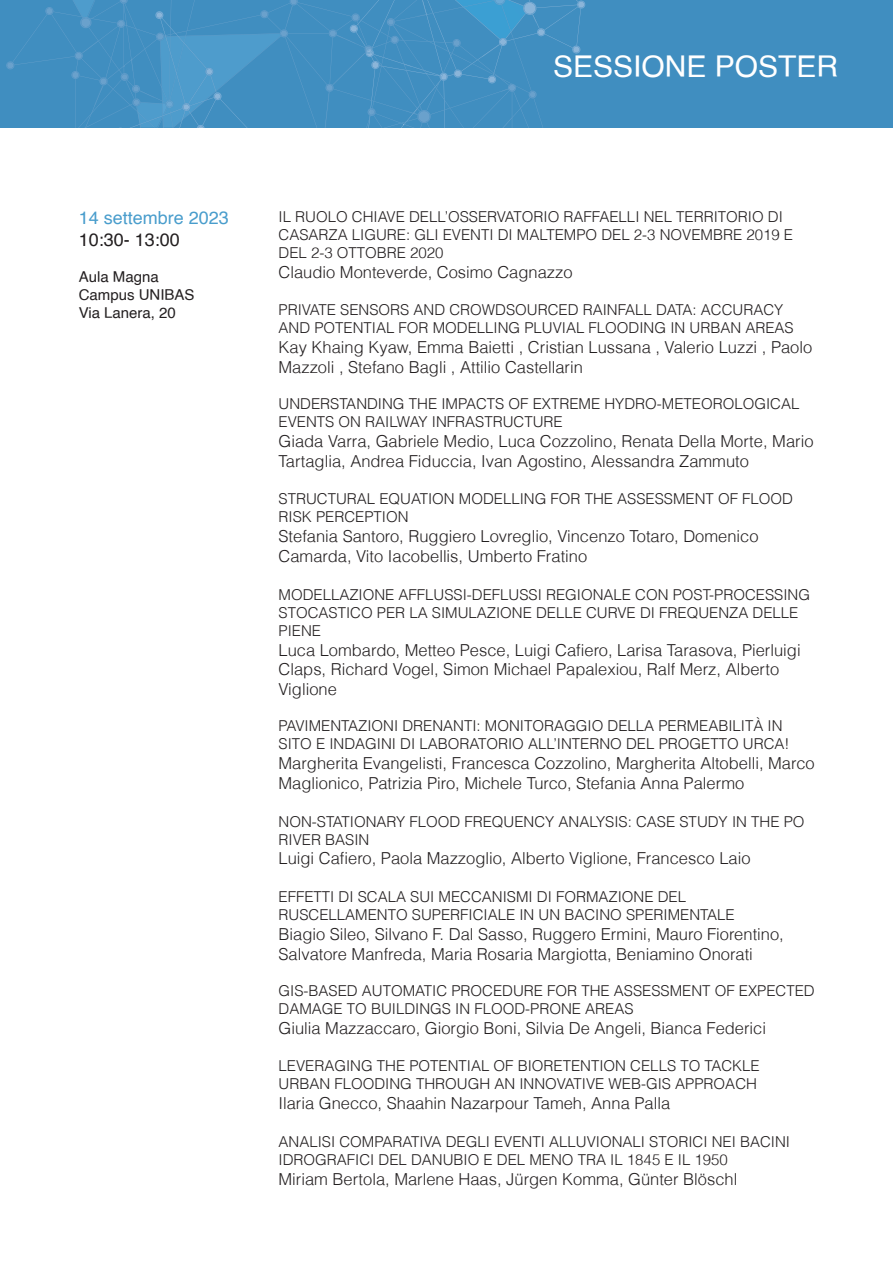
<style>
.page{position:relative;width:893px;height:1263px;background:#fff}
.page>*{position:absolute;margin:0;border:0;box-sizing:border-box;transform-origin:0 0}
.t1{font:30px "Helvetica";color:#fff}
.t2{font:18px "Helvetica";color:#499dcc}
.t3{font:18px "Helvetica";color:#231f20}
.t4{font:300 16.5px/19.8px "Helvetica";color:#231f20}
.t5{font:300 15px/18px "Helvetica";color:#231f20}
.t6{font:15px "Helvetica";color:#231f20}
</style>
<div class="page">
<div style="left:0;top:0;width:893px;height:128px;background:#408ec0"></div>
<svg style="left:6px;top:0;width:580px;height:128px"></svg>
<p class="t1" style="left:553px;top:43px;width:287px">SESSIONE POSTER</p>
<p class="t2" style="left:79px;top:204px;width:152px">14 settembre 2023</p>
<p class="t3" style="left:79px;top:225px;width:103px">10:30- 13:00</p>
<p class="t6" style="left:79px;top:265px;width:82px">Aula Magna</p>
<p class="t6" style="left:79px;top:283px;width:117px">Campus UNIBAS</p>
<p class="t6" style="left:79px;top:301px;width:99px">Via Lanera, 20</p>
<p class="t5" style="left:279px;top:207px;width:516px">IL RUOLO CHIAVE DELL’OSSERVATORIO RAFFAELLI NEL TERRITORIO DI<br>CASARZA LIGURE: GLI EVENTI DI MALTEMPO DEL 2-3 NOVEMBRE 2019 E<br>DEL 2-3 OTTOBRE 2020</p>
<p class="t4" style="left:279px;top:262px;width:296px">Claudio Monteverde, Cosimo Cagnazzo</p>
<p class="t5" style="left:279px;top:301px;width:517px">PRIVATE SENSORS AND CROWDSOURCED RAINFALL DATA: ACCURACY<br>AND POTENTIAL FOR MODELLING PLUVIAL FLOODING IN URBAN AREAS</p>
<p class="t4" style="left:279px;top:337px;width:535px">Kay Khaing Kyaw, Emma Baietti , Cristian Lussana , Valerio Luzzi , Paolo<br>Mazzoli , Stefano Bagli , Attilio Castellarin</p>
<p class="t5" style="left:279px;top:394px;width:522px">UNDERSTANDING THE IMPACTS OF EXTREME HYDRO-METEOROLOGICAL<br>EVENTS ON RAILWAY INFRASTRUCTURE</p>
<p class="t4" style="left:279px;top:431px;width:536px">Giada Varra, Gabriele Medio, Luca Cozzolino, Renata Della Morte, Mario<br>Tartaglia, Andrea Fiduccia, Ivan Agostino, Alessandra Zammuto</p>
<p class="t5" style="left:279px;top:490px;width:516px">STRUCTURAL EQUATION MODELLING FOR THE ASSESSMENT OF FLOOD<br>RISK PERCEPTION</p>
<p class="t4" style="left:279px;top:526px;width:481px">Stefania Santoro, Ruggiero Lovreglio, Vincenzo Totaro, Domenico<br>Camarda, Vito Iacobellis, Umberto Fratino</p>
<p class="t5" style="left:279px;top:585px;width:533px">MODELLAZIONE AFFLUSSI-DEFLUSSI REGIONALE CON POST-PROCESSING<br>STOCASTICO PER LA SIMULAZIONE DELLE CURVE DI FREQUENZA DELLE<br>PIENE</p>
<p class="t4" style="left:279px;top:640px;width:524px">Luca Lombardo, Metteo Pesce, Luigi Cafiero, Larisa Tarasova, Pierluigi<br>Claps, Richard Vogel, Simon Michael Papalexiou, Ralf Merz, Alberto<br>Viglione</p>
<p class="t5" style="left:279px;top:717px;width:512px">PAVIMENTAZIONI DRENANTI: MONITORAGGIO DELLA PERMEABILITÀ IN<br>SITO E INDAGINI DI LABORATORIO ALL’INTERNO DEL PROGETTO URCA!</p>
<p class="t4" style="left:279px;top:753px;width:538px">Margherita Evangelisti, Francesca Cozzolino, Margherita Altobelli, Marco<br>Maglionico, Patrizia Piro, Michele Turco, Stefania Anna Palermo</p>
<p class="t5" style="left:279px;top:812px;width:527px">NON-STATIONARY FLOOD FREQUENCY ANALYSIS: CASE STUDY IN THE PO<br>RIVER BASIN</p>
<p class="t4" style="left:279px;top:848px;width:473px">Luigi Cafiero, Paola Mazzoglio, Alberto Viglione, Francesco Laio</p>
<p class="t5" style="left:279px;top:888px;width:458px">EFFETTI DI SCALA SUI MECCANISMI DI FORMAZIONE DEL<br>RUSCELLAMENTO SUPERFICIALE IN UN BACINO SPERIMENTALE</p>
<p class="t4" style="left:279px;top:924px;width:507px">Biagio Sileo, Silvano F. Dal Sasso, Ruggero Ermini, Mauro Fiorentino,<br>Salvatore Manfreda, Maria Rosaria Margiotta, Beniamino Onorati</p>
<p class="t5" style="left:279px;top:981px;width:538px">GIS-BASED AUTOMATIC PROCEDURE FOR THE ASSESSMENT OF EXPECTED<br>DAMAGE TO BUILDINGS IN FLOOD-PRONE AREAS</p>
<p class="t4" style="left:279px;top:1018px;width:489px">Giulia Mazzaccaro, Giorgio Boni, Silvia De Angeli, Bianca Federici</p>
<p class="t5" style="left:279px;top:1057px;width:483px">LEVERAGING THE POTENTIAL OF BIORETENTION CELLS TO TACKLE<br>URBAN FLOODING THROUGH AN INNOVATIVE WEB-GIS APPROACH</p>
<p class="t4" style="left:279px;top:1093px;width:393px">Ilaria Gnecco, Shaahin Nazarpour Tameh, Anna Palla</p>
<p class="t5" style="left:279px;top:1132px;width:513px">ANALISI COMPARATIVA DEGLI EVENTI ALLUVIONALI STORICI NEI BACINI<br>IDROGRAFICI DEL DANUBIO E DEL MENO TRA IL 1845 E IL 1950</p>
<p class="t4" style="left:279px;top:1169px;width:460px">Miriam Bertola, Marlene Haas, Jürgen Komma, Günter Blöschl</p>
</div>
